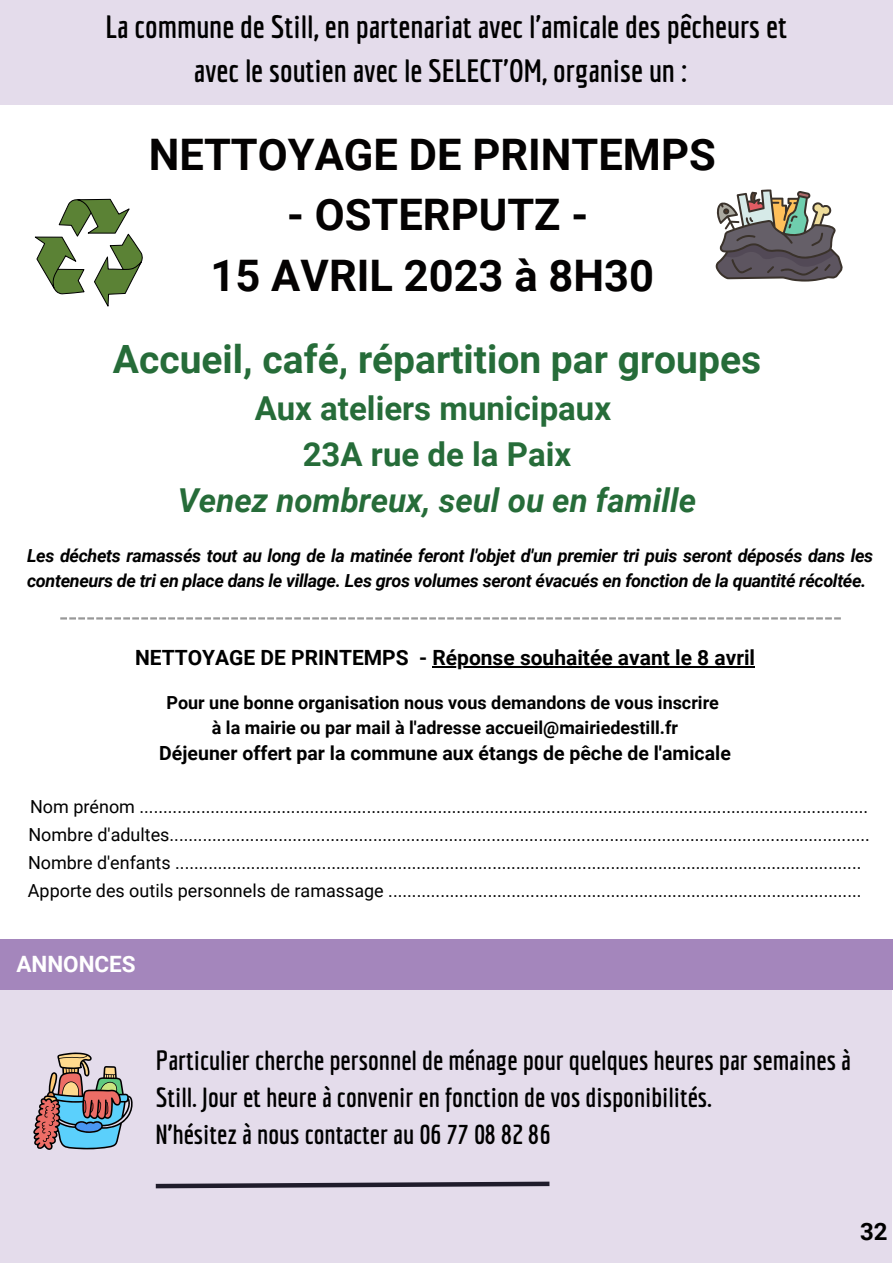
<style>
.page{position:relative;width:893px;height:1264px;background:#fff}
.page>*{position:absolute;margin:0;border:0;box-sizing:border-box;transform-origin:0 0}
.t1{font:700 43.5px/60.8px "Roboto";color:#040202;text-align:center}
.t2{font:700 39px "Roboto";color:#266c39}
.t3{font:700 33px/46px "Roboto";color:#266c39;text-align:center}
.t4{font:italic 700 33px "Roboto";color:#266c39}
.t5{font:700 31.5px/43.8px "Economica";color:#000;text-align:center}
.t6{font:700 27px/37px "Economica";color:#000}
.t7{font:700 24px "Roboto";color:#000}
.t8{font:700 22.5px "Roboto";color:#fff}
.t9{font:700 21px "Roboto";color:#000}
.t10{font:700 19.5px "Roboto";color:#000}
.t11{font:18px/28px "Roboto";color:#000}
.t12{font:italic 700 18px/24.8px "Roboto";letter-spacing:-.02em;color:#000}
.t13{font:700 18px/24.8px "Roboto";color:#000;text-align:center}
</style>
<div class="page">
<div style="left:0;top:983px;width:891px;height:279px;background:#e4dceb"></div>
<div style="left:0;top:0;width:892px;height:105px;background:#e4dceb"></div>
<svg style="left:60px;top:617px;width:780px;height:2px"></svg>
<svg style="left:33px;top:1052px;width:100px;height:97px"></svg>
<svg style="left:155px;top:1181px;width:395px;height:8px"></svg>
<div style="left:0;top:939px;width:892px;height:50px;background:#a486bc"></div>
<svg style="left:35px;top:199px;width:108px;height:108px"></svg>
<svg style="left:715px;top:189px;width:127px;height:92px"></svg>
<hr style="left:432px;top:666px;width:323px;height:1px;background:#000">
<h3 class="t5" style="left:106px;top:5px;width:683px">La commune de Still, en partenariat avec l'amicale des pêcheurs et avec le soutien avec le SELECT'OM, organise un :</h3>
<h1 class="t1" style="left:149px;top:124px;width:568px">NETTOYAGE DE PRINTEMPS</h1>
<h1 class="t1" style="left:210px;top:185px;width:445px">- OSTERPUTZ -<br>15 AVRIL 2023 à 8H30</h1>
<h2 class="t2" style="left:113px;top:336px;width:649px">Accueil, café, répartition par groupes</h2>
<h3 class="t3" style="left:255px;top:385px;width:358px">Aux ateliers municipaux<br>23A rue de la Paix</h3>
<h3 class="t4" style="left:178px;top:481px;width:519px">Venez nombreux, seul ou en famille</h3>
<p class="t12" style="left:27px;top:543px;width:847px">Les déchets ramassés tout au long de la matinée feront l'objet d'un premier tri puis seront déposés dans les conteneurs de tri en place dans le village. Les gros volumes seront évacués en fonction de la quantité récoltée.</p>
<p class="t9" style="left:135px;top:646px;width:621px">NETTOYAGE DE PRINTEMPS - Réponse souhaitée avant le 8 avril</p>
<p class="t13" style="left:166px;top:690px;width:554px">Pour une bonne organisation nous vous demandons de vous inscrire à la mairie ou par mail à l'adresse accueil@mairiedestill.fr</p>
<p class="t10" style="left:159px;top:742px;width:573px">Déjeuner offert par la commune aux étangs de pêche de l'amicale</p>
<p class="t11" style="left:28px;top:792px;width:843px">Nom prénom ..........................................................................................................................................................<br>Nombre d'adultes....................................................................................................................................................<br>Nombre d'enfants .................................................................................................................................................<br>Apporte des outils personnels de ramassage ....................................................................................................</p>
<p class="t8" style="left:16px;top:951px;width:121px">ANNONCES</p>
<h3 class="t6" style="left:156px;top:1041px;width:696px">Particulier cherche personnel de ménage pour quelques heures par semaines à<br>Still. Jour et heure à convenir en fonction de vos disponibilités.<br>N’hésitez à nous contacter au 06 77 08 82 86</h3>
<h3 class="t7" style="left:860px;top:1217px;width:29px">32</h3>
</div>
